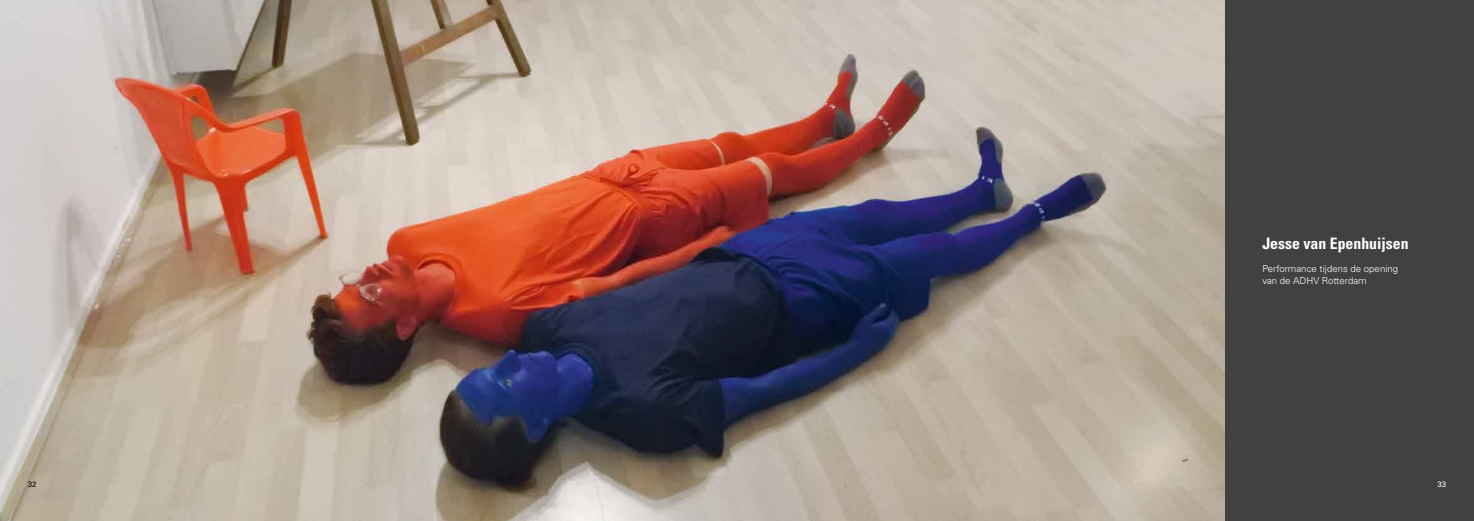
<style>
.page{position:relative;width:1474px;height:521px;background:#fff}
.page>*{position:absolute;margin:0;border:0;box-sizing:border-box;transform-origin:0 0}
.t1{font:700 condensed 15.75px "Univers LT Std";color:#fff}
.t2{font:300 9.62px/11.5px "Univers LT Std";color:#fff}
.t3{font:7.88px "Univers LT Std";color:#000}
.t4{font:7.88px "Univers LT Std";color:#fff}
</style>
<div class="page">
<img style="left:0;top:0;width:1225px;height:521px">
<div style="left:1225px;top:0;width:248px;height:521px;background:#414140"></div>
<h1 class="t1" style="left:1262px;top:234px;width:148px">Jesse van Epenhuijsen</h1>
<p class="t2" style="left:1262px;top:263px;width:137px">Performance tijdens de opening van de ADHV Rotterdam</p>
<p class="t3" style="left:28px;top:479px;width:10px">32</p>
<p class="t4" style="left:1437px;top:479px;width:10px">33</p>
</div>
